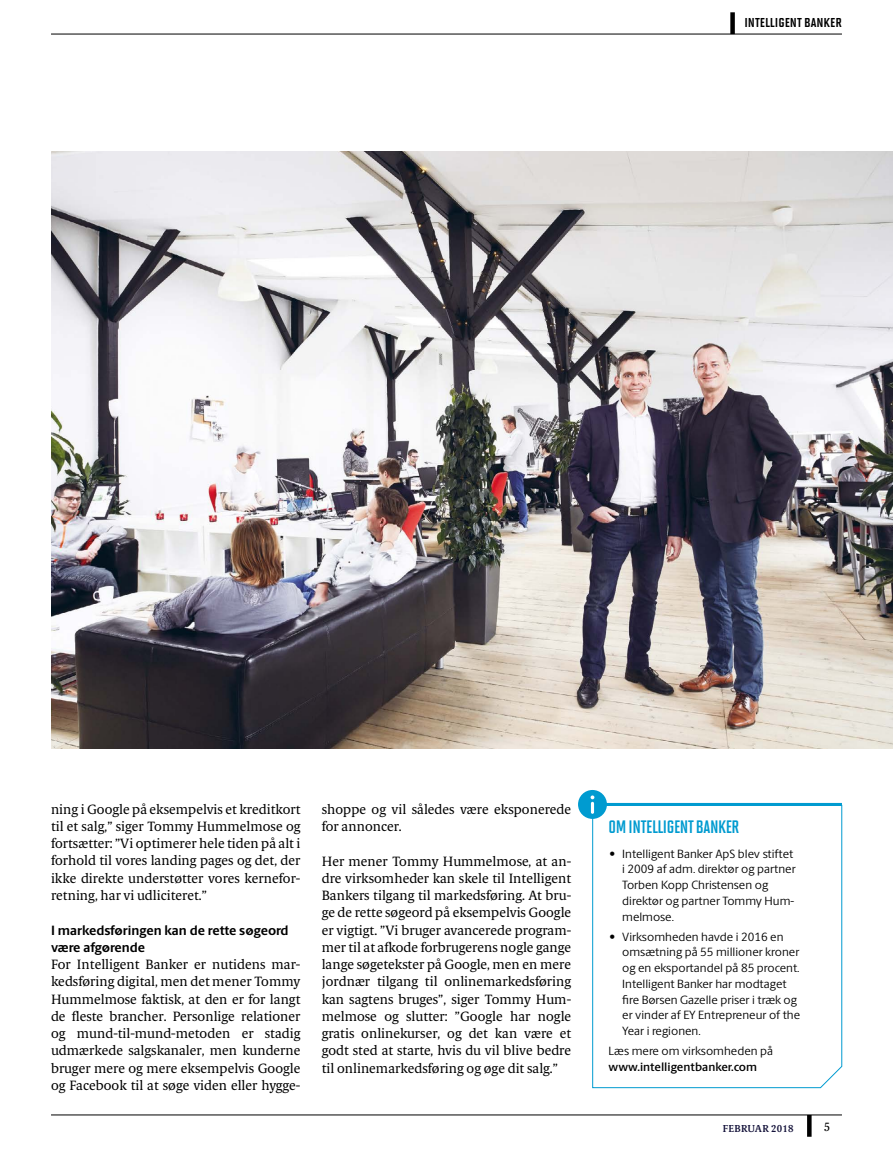
<style>
.page{position:relative;width:893px;height:1149px;background:#fff}
.page>*{position:absolute;margin:0;border:0;box-sizing:border-box;transform-origin:0 0}
.t1{font:18px "Solano Gothic MVB Bd Cap";letter-spacing:-.02em;color:#009bd0}
.t2{font:15px "Solano Gothic MVB Bd SC";color:#000}
.t3{font:13.5px/17.2px "Berling Serif Text";color:#000;text-align:justify}
.t4{font:700 13.5px/17.2px "Berling Sans";color:#000}
.t5{font:12px/15.8px "Berling Sans";color:#000}
.t6{font:600 12px "Berling Sans";color:#000}
.t7{font:12px "Berling Serif Text";color:#000}
.t8{font:600 10.2px "Berling Serif Text";letter-spacing:.02em;color:#131139}
</style>
<div class="page">
<hr style="left:51px;top:1114px;width:791px;height:1px;background:#000">
<div style="left:807px;top:1114px;width:5px;height:22px;background:#000"></div>
<div style="left:730px;top:12px;width:5px;height:22px;background:#000"></div>
<hr style="left:51px;top:34px;width:791px;height:1px;background:#000">
<svg style="left:592px;top:805px;width:250px;height:282px"></svg>
<hr style="left:592px;top:802px;width:250px;height:3px;background:#009bd0">
<div style="left:578px;top:789px;width:29px;height:29px;background:#009bd0;border-radius:50%"></div>
<svg style="left:591px;top:795px;width:3px;height:18px"></svg>
<img style="left:51px;top:152px;width:841px;height:596px">
<svg style="left:610px;top:850px;width:8px;height:8px"></svg>
<svg style="left:610px;top:933px;width:8px;height:8px"></svg>
<p class="t2" style="left:744px;top:14px;width:99px">INTELLIGENT BANKER</p>
<p class="t3" style="left:51px;top:800px;width:251px">ning i Google på eksempelvis et kreditkort til et salg,” siger Tommy Hummelmose og fortsætter: ”Vi optimerer hele tiden på alt i forhold til vores landing pages og det, der ikke direkte understøtter vores kernefor&shy;retning, har vi udliciteret.”</p>
<p class="t4" style="left:51px;top:920px;width:239px">I markedsføringen kan de rette søgeord være afgørende</p>
<p class="t3" style="left:51px;top:955px;width:251px">For Intelligent Banker er nutidens mar&shy;kedsføring digital, men det mener Tommy Hummelmose faktisk, at den er for langt de fleste brancher. Personlige relationer og mund-til-mund-metoden er stadig udmærkede salgskanaler, men kunderne bruger mere og mere eksempelvis Google og Facebook til at søge viden eller hygge-</p>
<p class="t3" style="left:322px;top:800px;width:251px">shoppe og vil således være eksponerede for annoncer.</p>
<p class="t3" style="left:322px;top:851px;width:251px">Her mener Tommy Hummelmose, at an&shy;dre virksomheder kan skele til Intelligent Bankers tilgang til markedsføring. At bru&shy;ge de rette søgeord på eksempelvis Google er vigtigt. ”Vi bruger avancerede program&shy;mer til at afkode forbrugerens nogle gange lange søgetekster på Google, men en mere jordnær tilgang til onlinemarkedsføring kan sagtens bruges”, siger Tommy Hum&shy;melmose og slutter: ”Google har nogle gratis onlinekurser, og det kan være et godt sted at starte, hvis du vil blive bedre til onlinemarkedsføring og øge dit salg.”</p>
<h1 class="t1" style="left:609px;top:817px;width:132px">OM INTELLIGENT BANKER</h1>
<p class="t5" style="left:622px;top:845px;width:175px">Intelligent Banker ApS blev stiftet i 2009 af adm. direktør og partner<br>Torben Kopp Christensen og direktør og partner Tommy Hum&shy;melmose.</p>
<p class="t5" style="left:622px;top:928px;width:179px">Virksomheden havde i 2016 en omsætning på 55 millioner kroner og en eksportandel på 85 procent.<br>Intelligent Banker har modtaget fire Børsen Gazelle priser i træk og er vinder af EY Entrepreneur of the<br>Year i regionen.</p>
<p class="t5" style="left:609px;top:1042px;width:166px">Læs mere om virksomheden på</p>
<p class="t6" style="left:609px;top:1059px;width:150px">www.intelligentbanker.com</p>
<p class="t8" style="left:723px;top:1121px;width:72px">FEBRUAR 2018</p>
<p class="t7" style="left:824px;top:1119px;width:8px">5</p>
</div>
